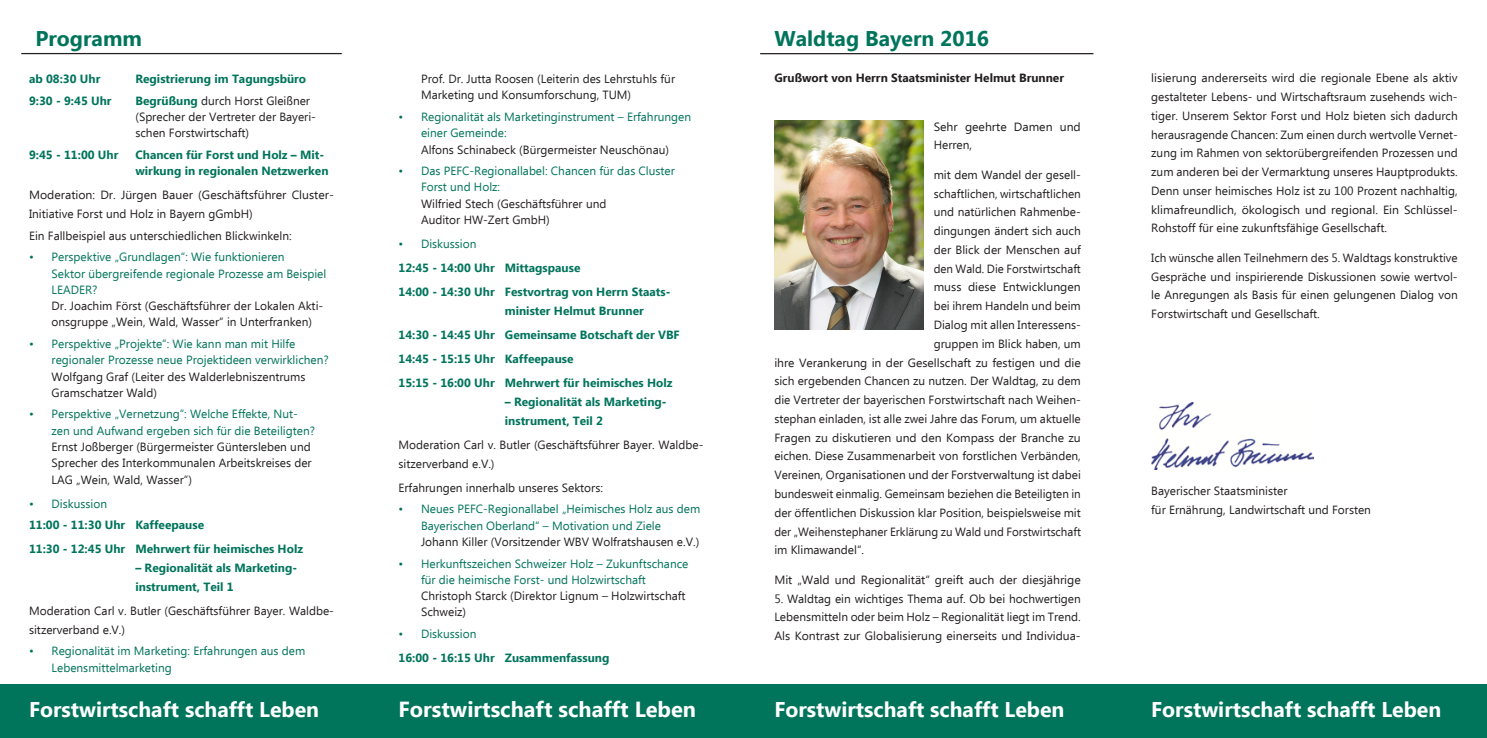
<style>
.page{position:relative;width:1487px;height:738px;background:#fff}
.page>*{position:absolute;margin:0;border:0;box-sizing:border-box;transform-origin:0 0}
.fließtext_8pt{font:700 21.75px "Ebrima";color:#fff}
.fließtext_8pt-2{font:700 21.25px "Ebrima";color:#fff}
.Headline_18pt{font:700 21.25px "Ebrima";color:#01745c}
.Headline_17pt{font:11.88px/18.8px "Ebrima";color:#231f20}
.t1{font:11.88px/16.2px "Ebrima";color:#01745c}
.Headline_17pt-2{font:700 11.88px/18.8px "Ebrima";color:#01745c}
.Headline_17pt-3{font:700 11.88px "Ebrima";color:#231f20}
.s1{color:#231f20}
.s2{font-weight:700;color:#01745c}
.s3{color:#01745c}
</style>
<div class="page">
<img style="left:774px;top:121px;width:149px;height:209px">
<hr style="left:760px;top:53px;width:333px;height:1px;background:#231f20">
<hr style="left:21px;top:53px;width:321px;height:1px;background:#231f20">
<div style="left:0;top:684px;width:1486px;height:53px;background:#01745c"></div>
<img style="left:1151px;top:402px;width:162px;height:67px">
<p class="Headline_18pt" style="left:35px;top:23px;width:108px">Programm</p>
<p class="Headline_18pt" style="left:774px;top:23px;width:216px">Waldtag Bayern 2016</p>
<p class="Headline_17pt" style="left:421px;top:72px;width:255px;line-height:16.2px">Prof. Dr. Jutta Roosen (Leiterin des Lehrstuhls für<br>Marketing und Konsumforschung, TUM)</p>
<p class="t1" style="left:421px;top:109px;width:272px;text-indent:-22px">• Regionalität als Marketinginstrument – Erfahrungen einer Gemeinde:<br><span class="s1">Alfons Schinabeck (Bürgermeister Neuschönau)</span></p>
<p class="t1" style="left:421px;top:163px;width:255px;text-indent:-22px">• Das PEFC-Regionallabel: Chancen für das Cluster<br>Forst und Holz:<br><span class="s1">Wilfried Stech (Geschäftsführer und<br>Auditor HW-Zert GmbH)</span></p>
<p class="t1" style="left:398px;top:236px;width:79px">• Diskussion</p>
<p class="Headline_17pt-2" style="left:398px;top:259px;width:183px">12:45 - 14:00 Uhr Mittagspause</p>
<p class="Headline_17pt-2" style="left:505px;top:283px;width:167px;text-indent:-106px">14:00 - 14:30 Uhr Festvortrag von Herrn Staats&shy;minister Helmut Brunner</p>
<p class="Headline_17pt-2" style="left:398px;top:326px;width:283px">14:30 - 14:45 Uhr Gemeinsame Botschaft der VBF</p>
<p class="Headline_17pt-2" style="left:398px;top:350px;width:176px">14:45 - 15:15 Uhr Kaffeepause</p>
<p class="Headline_17pt-2" style="left:398px;top:374px;width:275px">15:15 - 16:00 Uhr Mehrwert für heimisches Holz</p>
<p class="Headline_17pt-2" style="left:505px;top:393px;width:163px">– Regionalität als Marketing&shy;instrument, Teil 2</p>
<p class="Headline_17pt" style="left:398px;top:436px;width:306px">Moderation Carl v. Butler (Geschäftsführer Bayer. Waldbe&shy;sitzerverband e.V.)</p>
<p class="Headline_17pt" style="left:398px;top:478px;width:206px">Erfahrungen innerhalb unseres Sektors:</p>
<p class="t1" style="left:421px;top:501px;width:281px;text-indent:-22px">• Neues PEFC-Regionallabel „Heimisches Holz aus dem<br>Bayerischen Oberland“ – Motivation und Ziele<br><span class="s1">Johann Killer (Vorsitzender WBV Wolfratshausen e.V.)</span></p>
<p class="t1" style="left:421px;top:555px;width:269px;text-indent:-22px">• Herkunftszeichen Schweizer Holz – Zukunftschance für die heimische Forst- und Holzwirtschaft <span class="s1">Christoph Starck (Direktor Lignum – Holzwirtschaft Schweiz)</span></p>
<p class="t1" style="left:398px;top:626px;width:79px">• Diskussion</p>
<p class="Headline_17pt-2" style="left:398px;top:648px;width:212px">16:00 - 16:15 Uhr Zusammenfassung</p>
<p class="fließtext_8pt-2" style="left:29px;top:693px;width:291px">Forstwirtschaft schafft Leben</p>
<p class="fließtext_8pt" style="left:398px;top:693px;width:299px">Forstwirtschaft schafft Leben</p>
<p class="fließtext_8pt-2" style="left:774px;top:693px;width:291px">Forstwirtschaft schafft Leben</p>
<p class="fließtext_8pt-2" style="left:1151px;top:693px;width:291px">Forstwirtschaft schafft Leben</p>
<p class="Headline_17pt" style="left:1151px;top:69px;width:308px;text-align:justify">lisierung andererseits wird die regionale Ebene als aktiv gestalteter Lebens- und Wirtschaftsraum zusehends wich&shy;tiger. Unserem Sektor Forst und Holz bieten sich dadurch herausragende Chancen: Zum einen durch wertvolle Vernet&shy;zung im Rahmen von sektorübergreifenden Prozessen und zum anderen bei der Vermarktung unseres Hauptprodukts.<br>Denn unser heimisches Holz ist zu 100 Prozent nachhaltig, klimafreundlich, ökologisch und regional. Ein Schlüssel-Rohstoff für eine zukunftsfähige Gesellschaft.</p>
<p class="Headline_17pt" style="left:1151px;top:249px;width:308px;text-align:justify">Ich wünsche allen Teilnehmern des 5. Waldtags konstruktive Gespräche und inspirierende Diskussionen sowie wertvol&shy;le Anregungen als Basis für einen gelungenen Dialog von Forstwirtschaft und Gesellschaft.</p>
<p class="Headline_17pt-3" style="left:774px;top:69px;width:291px">Grußwort von Herrn Staatsminister Helmut Brunner</p>
<p class="Headline_17pt" style="left:933px;top:118px;width:149px">Sehr geehrte Damen und<br>Herren,</p>
<p class="Headline_17pt" style="left:933px;top:166px;width:149px">mit dem Wandel der gesell-</p>
<p class="Headline_17pt" style="left:933px;top:185px;width:149px">schaftlichen, wirtschaftlichen</p>
<p class="Headline_17pt" style="left:933px;top:203px;width:149px">und natürlichen Rahmenbe-</p>
<p class="Headline_17pt" style="left:933px;top:222px;width:149px">dingungen ändert sich auch</p>
<p class="Headline_17pt" style="left:933px;top:241px;width:149px">der Blick der Menschen auf</p>
<p class="Headline_17pt" style="left:933px;top:260px;width:149px">den Wald. Die Forstwirtschaft</p>
<p class="Headline_17pt" style="left:933px;top:278px;width:149px">muss diese Entwicklungen</p>
<p class="Headline_17pt" style="left:933px;top:297px;width:149px">bei ihrem Handeln und beim</p>
<p class="Headline_17pt" style="left:933px;top:316px;width:149px">Dialog mit allen Interessens-</p>
<p class="Headline_17pt" style="left:933px;top:335px;width:149px">gruppen im Blick haben, um</p>
<p class="Headline_17pt" style="left:774px;top:353px;width:308px">ihre Verankerung in der Gesellschaft zu festigen und die</p>
<p class="Headline_17pt" style="left:774px;top:372px;width:308px">sich ergebenden Chancen zu nutzen. Der Waldtag, zu dem</p>
<p class="Headline_17pt" style="left:774px;top:391px;width:308px">die Vertreter der bayerischen Forstwirtschaft nach Weihen-</p>
<p class="Headline_17pt" style="left:774px;top:410px;width:308px">stephan einladen, ist alle zwei Jahre das Forum, um aktuelle</p>
<p class="Headline_17pt" style="left:774px;top:428px;width:308px">Fragen zu diskutieren und den Kompass der Branche zu</p>
<p class="Headline_17pt" style="left:774px;top:447px;width:308px">eichen. Diese Zusammenarbeit von forstlichen Verbänden,</p>
<p class="Headline_17pt" style="left:774px;top:466px;width:308px">Vereinen, Organisationen und der Forstverwaltung ist dabei</p>
<p class="Headline_17pt" style="left:774px;top:485px;width:308px">bundesweit einmalig. Gemeinsam beziehen die Beteiligten in</p>
<p class="Headline_17pt" style="left:774px;top:503px;width:308px">der öffentlichen Diskussion klar Position, beispielsweise mit</p>
<p class="Headline_17pt" style="left:774px;top:522px;width:308px">der „Weihenstephaner Erklärung zu Wald und Forstwirtschaft</p>
<p class="Headline_17pt" style="left:774px;top:541px;width:91px">im Klimawandel“.</p>
<p class="Headline_17pt" style="left:774px;top:570px;width:308px">Mit „Wald und Regionalität“ greift auch der diesjährige</p>
<p class="Headline_17pt" style="left:774px;top:589px;width:308px;text-align:justify">5. Waldtag ein wichtiges Thema auf. Ob bei hochwertigen Lebensmitteln oder beim Holz – Regionalität liegt im Trend.<br>Als Kontrast zur Globalisierung einerseits und Individua-</p>
<p class="Headline_17pt-2" style="left:29px;top:70px;width:73px">ab 08:30 Uhr</p>
<p class="Headline_17pt-2" style="left:135px;top:70px;width:172px">Registrierung im Tagungsbüro</p>
<p class="Headline_17pt-2" style="left:29px;top:92px;width:84px">9:30 - 9:45 Uhr</p>
<p class="Headline_17pt" style="left:135px;top:93px;width:182px;line-height:16.2px"><span class="s2">Begrüßung</span> durch Horst Gleißner (Sprecher der Vertreter der Bayeri&shy;schen Forstwirtschaft)</p>
<p class="Headline_17pt-2" style="left:29px;top:146px;width:91px">9:45 - 11:00 Uhr</p>
<p class="Headline_17pt-2" style="left:135px;top:147px;width:194px;line-height:16.2px">Chancen für Forst und Holz – Mit&shy;wirkung in regionalen Netzwerken</p>
<p class="Headline_17pt" style="left:29px;top:186px;width:306px">Moderation: Dr. Jürgen Bauer (Geschäftsführer Cluster-<br>Initiative Forst und Holz in Bayern gGmbH)</p>
<p class="Headline_17pt" style="left:29px;top:227px;width:264px">Ein Fallbeispiel aus unterschiedlichen Blickwinkeln:</p>
<p class="t1" style="left:52px;top:249px;width:276px;text-indent:-22px">• Perspektive „Grundlagen“: Wie funktionieren<br>Sektor übergreifende regionale Prozesse am Beispiel LEADER?<br><span class="s1">Dr. Joachim Först (Geschäftsführer der Lokalen Akti&shy;onsgruppe „Wein, Wald, Wasser“ in Unterfranken)</span></p>
<p class="t1" style="left:52px;top:336px;width:279px;text-indent:-22px">• Perspektive „Projekte“: Wie kann man mit Hilfe regionaler Prozesse neue Projektideen verwirklichen?<br><span class="s1">Wolfgang Graf (Leiter des Walderlebniszentrums Gramschatzer Wald)</span></p>
<p class="Headline_17pt" style="left:52px;top:406px;width:265px;line-height:16.2px;text-indent:-22px"><span class="s3">• Perspektive „Vernetzung“: Welche Effekte, Nut&shy;zen und Aufwand ergeben sich für die Beteiligten?<br></span>Ernst Joßberger (Bürgermeister Güntersleben und Sprecher des Interkommunalen Arbeitskreises der LAG „Wein, Wald, Wasser“)</p>
<p class="t1" style="left:29px;top:495px;width:79px">• Diskussion</p>
<p class="Headline_17pt-2" style="left:29px;top:516px;width:176px">11:00 - 11:30 Uhr Kaffeepause</p>
<p class="Headline_17pt-2" style="left:29px;top:540px;width:275px">11:30 - 12:45 Uhr Mehrwert für heimisches Holz</p>
<p class="Headline_17pt-2" style="left:135px;top:558px;width:163px">– Regionalität als Marketing&shy;instrument, Teil 1</p>
<p class="Headline_17pt" style="left:29px;top:601px;width:306px">Moderation Carl v. Butler (Geschäftsführer Bayer. Waldbe&shy;sitzerverband e.V.)</p>
<p class="t1" style="left:52px;top:643px;width:255px;text-indent:-22px">• Regionalität im Marketing: Erfahrungen aus dem<br>Lebensmittelmarketing</p>
<p class="Headline_17pt" style="left:1151px;top:481px;width:138px">Bayerischer Staatsminister</p>
<p class="Headline_17pt" style="left:1151px;top:500px;width:221px">für Ernährung, Landwirtschaft und Forsten</p>
</div>
